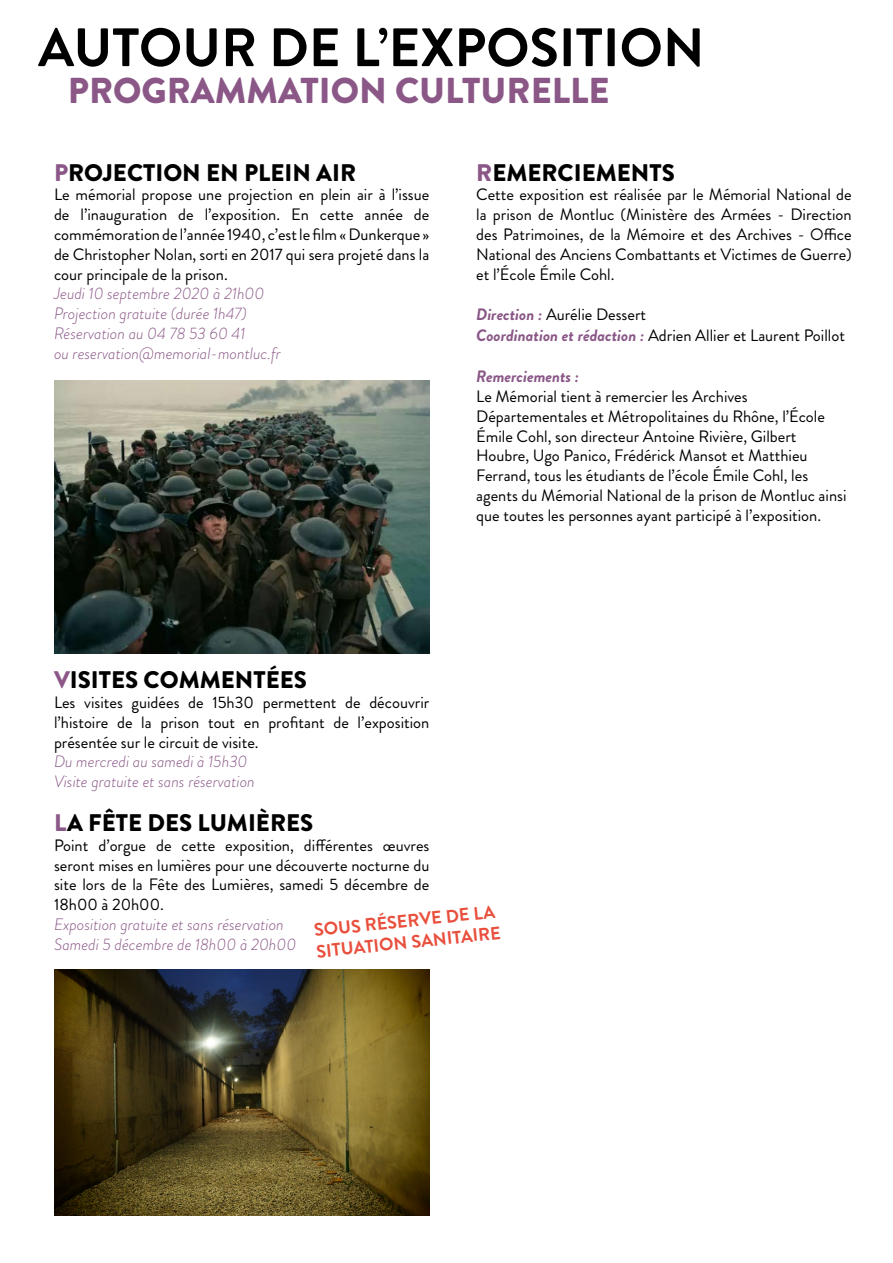
<style>
.page{position:relative;width:893px;height:1263px;background:#fff}
.page>*{position:absolute;margin:0;border:0;box-sizing:border-box;transform-origin:0 0}
.t1{font:700 54px "Brandon Grotesque";color:#000}
.t2{font:900 36px "Brandon Grotesque";color:#8a5787}
.t3{font:900 24px "Brandon Grotesque";color:#000}
.t4{font:700 18px/21.6px "Brandon Grotesque";color:#e94f3d}
.t5{font:16.5px/19.8px "Brandon Grotesque";color:#000;text-align:justify}
.t6{font:italic 300 16.5px/19.8px "Brandon Grotesque";color:#8a5787}
.t7{font:italic 700 16.5px "Brandon Grotesque";color:#8a5787}
.s1{color:#8a5787}
.s2{font-weight:700;font-style:italic;color:#8a5787}
</style>
<div class="page">
<img style="left:54px;top:381px;width:375px;height:272px">
<img style="left:54px;top:970px;width:375px;height:245px">
<h1 class="t1" style="left:38px;top:10px;width:668px">AUTOUR DE L’EXPOSITION</h1>
<h2 class="t2" style="left:68px;top:65px;width:543px">PROGRAMMATION CULTURELLE</h2>
<h3 class="t3" style="left:54px;top:155px;width:304px"><span class="s1">P</span>ROJECTION EN PLEIN AIR</h3>
<p class="t5" style="left:54px;top:185px;width:377px">Le mémorial propose une projection en plein air à l’issue de l’inauguration de l’exposition. En cette année de commémoration de l’année 1940, c’est le film « Dunkerque » de Christopher Nolan, sorti en 2017 qui sera projeté dans la cour principale de la prison.</p>
<p class="t6" style="left:54px;top:284px;width:228px">Jeudi 10 septembre 2020 à 21h00<br>Projection gratuite (durée 1h47)<br>Réservation au 04 78 53 60 41<br>ou reservation@memorial-montluc.fr</p>
<h3 class="t3" style="left:476px;top:155px;width:200px"><span class="s1">R</span>EMERCIEMENTS</h3>
<p class="t5" style="left:476px;top:185px;width:377px">Cette exposition est réalisée par le Mémorial National de la prison de Montluc (Ministère des Armées - Direction des Patrimoines, de la Mémoire et des Archives - Office National des Anciens Combattants et Victimes de Guerre) et l’École Émile Cohl.</p>
<p class="t5" style="left:476px;top:304px;width:370px;line-height:21px"><span class="s2">Direction :</span> Aurélie Dessert<br><span class="s2">Coordination et rédaction :</span> Adrien Allier et Laurent Poillot</p>
<p class="t7" style="left:476px;top:365px;width:104px">Remerciements :</p>
<p class="t5" style="left:476px;top:387px;width:372px;text-align:left">Le Mémorial tient à remercier les Archives Départementales et Métropolitaines du Rhône, l’École Émile Cohl, son directeur Antoine Rivière, Gilbert Houbre, Ugo Panico, Frédérick Mansot et Matthieu Ferrand, tous les étudiants de l’école Émile Cohl, les agents du Mémorial National de la prison de Montluc ainsi que toutes les personnes ayant participé à l’exposition.</p>
<h3 class="t3" style="left:54px;top:663px;width:254px"><span class="s1">V</span>ISITES COMMENTÉES</h3>
<p class="t5" style="left:54px;top:693px;width:377px">Les visites guidées de 15h30 permettent de découvrir l’histoire de la prison tout en profitant de l’exposition présentée sur le circuit de visite.</p>
<p class="t6" style="left:54px;top:752px;width:202px">Du mercredi au samedi à 15h30<br>Visite gratuite et sans réservation</p>
<h3 class="t3" style="left:54px;top:806px;width:261px"><span class="s1">L</span>A FÊTE DES LUMIÈRES</h3>
<p class="t5" style="left:54px;top:835px;width:377px">Point d’orgue de cette exposition, différentes œuvres seront mises en lumières pour une découverte nocturne du site lors de la Fête des Lumières, samedi 5 décembre de 18h00 à 20h00.</p>
<p class="t6" style="left:54px;top:914px;width:244px">Exposition gratuite et sans réservation<br>Samedi 5 décembre de 18h00 à 20h00</p>
<p class="t4" style="left:313px;top:920px;width:187px;rotate:-6deg">SOUS RÉSERVE DE LA<br>SITUATION SANITAIRE</p>
</div>
